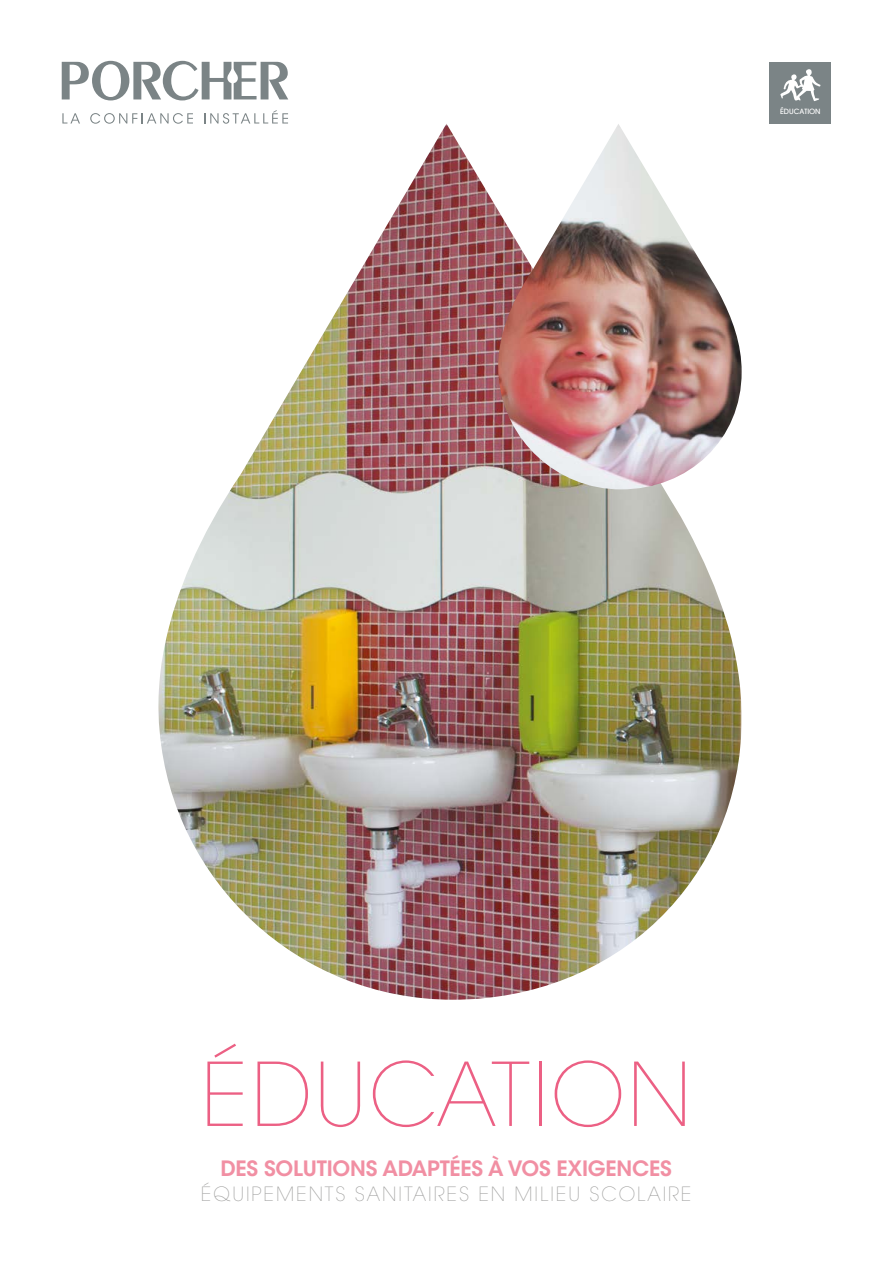
<style>
.page{position:relative;width:893px;height:1263px;background:#fff}
.page>*{position:absolute;margin:0;border:0;box-sizing:border-box;transform-origin:0 0}
.t1{font:200 87px "ITC Avant Garde Std";letter-spacing:.03em;color:#ec6084}
.t2{font:600 21px "ITC Avant Garde Std";letter-spacing:-.01em;color:#f18fa3}
.t3{font:200 19.5px "ITC Avant Garde Std";letter-spacing:.1em;color:#9d9d9c}
.t4{font:500 7.2px "Avant Garde LT";color:#fff}
</style>
<div class="page">
<svg style="left:62px;top:113px;width:18px;height:11px"></svg>
<svg style="left:90px;top:113px;width:103px;height:11px"></svg>
<svg style="left:204px;top:110px;width:84px;height:14px"></svg>
<svg style="left:62px;top:61px;width:226px;height:39px"></svg>
<div style="left:769px;top:62px;width:62px;height:62px;background:#7b8486"></div>
<svg style="left:780px;top:69px;width:41px;height:32px"></svg>
<img style="left:158px;top:124px;width:584px;height:876px">
<img style="left:498px;top:124px;width:244px;height:365px">
<p class="t4" style="left:780px;top:107px;width:42px">ÉDUCATION</p>
<h1 class="t1" style="left:201px;top:1044px;width:492px">ÉDUCATION</h1>
<p class="t2" style="left:220px;top:1155px;width:453px">DES SOLUTIONS ADAPTÉES À VOS EXIGENCES</p>
<p class="t3" style="left:201px;top:1183px;width:492px">ÉQUIPEMENTS SANITAIRES EN MILIEU SCOLAIRE</p>
</div>
